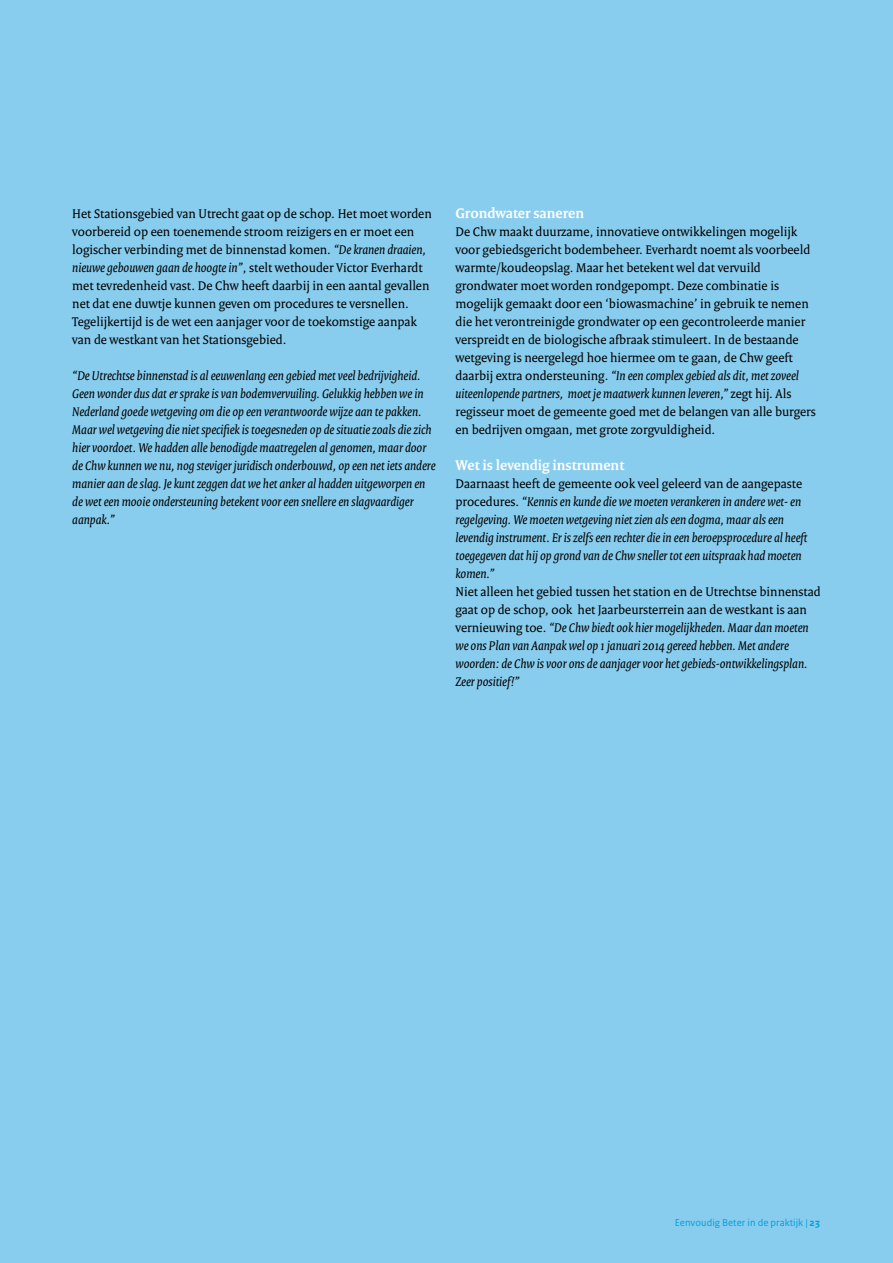
<style>
.page{position:relative;width:893px;height:1263px;background:#89cdee}
.page>*{position:absolute;margin:0;border:0;box-sizing:border-box;transform-origin:0 0}
.t1{font:700 15px "Rijksoverheid Serif";color:#fff}
.t2{font:italic 13.5px/18px "Rijksoverheid Serif";color:#000}
.t3{font:13.5px/18px "Rijksoverheid Serif";color:#000}
.t4{font:10.5px "Rijksoverheid Sans Text";color:#009ede}
.s1{font-style:italic}
.s2{font-style:normal}
.s3{font-weight:700}
</style>
<div class="page">
<p class="t3" style="left:72px;top:204px;width:361px">Het Stationsgebied van Utrecht gaat op de schop. Het moet worden voorbereid op een toenemende stroom reizigers en er moet een logischer verbinding met de binnenstad komen. <span class="s1">“De kranen draaien, nieuwe gebouwen gaan de hoogte in”</span>, stelt wethouder Victor Everhardt met tevredenheid vast. De Chw heeft daarbij in een aantal gevallen net dat ene duwtje kunnen geven om procedures te versnellen.<br>Tegelijkertijd is de wet een aanjager voor de toekomstige aanpak van de westkant van het Stationsgebied.</p>
<p class="t2" style="left:72px;top:366px;width:365px">“De Utrechtse binnenstad is al eeuwenlang een gebied met veel bedrijvigheid.<br>Geen wonder dus dat er sprake is van bodemvervuiling. Gelukkig hebben we in Nederland goede wetgeving om die op een verantwoorde wijze aan te pakken.<br>Maar wel wetgeving die niet specifiek is toegesneden op de situatie zoals die zich hier voordoet. We hadden alle benodigde maatregelen al genomen, maar door de Chw kunnen we nu, nog steviger juridisch onderbouwd, op een net iets andere manier aan de slag. Je kunt zeggen dat we het anker al hadden uitgeworpen en de wet een mooie ondersteuning betekent voor een snellere en slagvaardiger aanpak.”</p>
<p class="t1" style="left:455px;top:204px;width:130px">Grondwater saneren</p>
<p class="t3" style="left:455px;top:222px;width:362px">De Chw maakt duurzame, innovatieve ontwikkelingen mogelijk voor gebiedsgericht bodembeheer. Everhardt noemt als voorbeeld warmte/koudeopslag. Maar het betekent wel dat vervuild grondwater moet worden rondgepompt. Deze combinatie is mogelijk gemaakt door een ‘biowasmachine’ in gebruik te nemen die het verontreinigde grondwater op een gecontroleerde manier verspreidt en de biologische afbraak stimuleert. In de bestaande wetgeving is neergelegd hoe hiermee om te gaan, de Chw geeft daarbij extra ondersteuning. <span class="s1">“In een complex gebied als dit, met zoveel uiteenlopende partners, moet je maatwerk kunnen leveren,”</span> zegt hij. Als regisseur moet de gemeente goed met de belangen van alle burgers en bedrijven omgaan, met grote zorgvuldigheid.</p>
<p class="t1" style="left:455px;top:456px;width:170px">Wet is levendig instrument</p>
<p class="t2" style="left:455px;top:474px;width:354px"><span class="s2">Daarnaast heeft de gemeente ook veel geleerd van de aangepaste procedures.</span> “Kennis en kunde die we moeten verankeren in andere wet- en regelgeving. We moeten wetgeving niet zien als een dogma, maar als een levendig instrument. Er is zelfs een rechter die in een beroepsprocedure al heeft toegegeven dat hij op grond van de Chw sneller tot een uitspraak had moeten komen.”</p>
<p class="t2" style="left:455px;top:582px;width:367px"><span class="s2">Niet alleen het gebied tussen het station en de Utrechtse binnenstad gaat op de schop, ook het Jaarbeursterrein aan de westkant is aan vernieuwing toe.</span> “De Chw biedt ook hier mogelijkheden. Maar dan moeten we ons Plan van Aanpak wel op 1 januari 2014 gereed hebben. Met andere woorden: de Chw is voor ons de aanjager voor het gebieds-ontwikkelingsplan.<br>Zeer positief!”</p>
<p class="t4" style="left:675px;top:1216px;width:147px">Eenvoudig Beter in de praktijk | <span class="s3">23</span></p>
</div>
